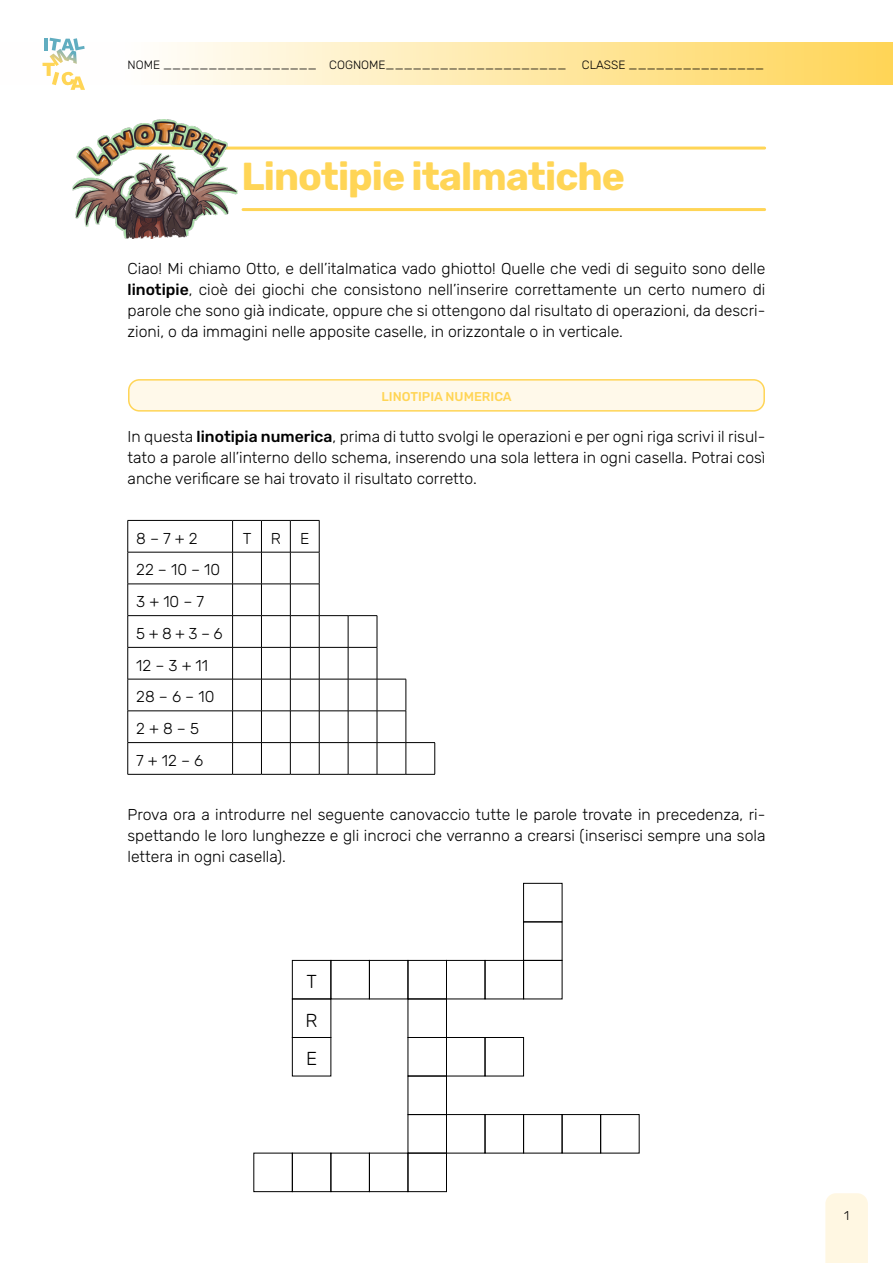
<style>
.page{position:relative;width:893px;height:1263px;background:#fff}
.page>*{position:absolute;margin:0;border:0;box-sizing:border-box;transform-origin:0 0}
.title_28pt{font:700 39px "Rubik";letter-spacing:-.025em;color:#ffd556}
.title_28pt-2{font:300 18.75px "Rubik";color:#000}
.title_28pt-3{font:300 15.75px/21px "Rubik";color:#000;text-align:justify}
.title_28pt-4{font:500 12.75px "Rubik";color:#ffd556}
.title_28pt-5{font:300 12.75px "Rubik";color:#000}
.title_28pt-6{font:300 12px "Rubik";color:#000}
.s1{font-weight:500}
</style>
<div class="page">
<div style="left:0;top:43px;width:893px;height:42px;background:linear-gradient(to right,#fff,#ffd559)"></div>
<svg style="left:43px;top:38px;width:42px;height:52px"></svg>
<div style="left:825px;top:1193px;width:43px;height:70px;background:#fff7e2"></div>
<hr style="left:129px;top:147px;width:636px;height:3px;background:#ffd556">
<hr style="left:243px;top:208px;width:522px;height:3px;background:#ffd556">
<img style="left:73px;top:120px;width:164px;height:118px">
<hr style="left:128px;top:520px;width:105px;height:1px;background:#000">
<hr style="left:127px;top:521px;width:1px;height:31px;background:#000">
<hr style="left:232px;top:521px;width:1px;height:31px;background:#000">
<hr style="left:261px;top:521px;width:1px;height:31px;background:#000">
<svg style="left:233px;top:520px;width:86px;height:1px"></svg>
<hr style="left:290px;top:521px;width:1px;height:31px;background:#000">
<hr style="left:319px;top:521px;width:1px;height:31px;background:#000">
<hr style="left:128px;top:552px;width:105px;height:1px;background:#000">
<hr style="left:127px;top:552px;width:1px;height:32px;background:#000">
<hr style="left:232px;top:552px;width:1px;height:32px;background:#000">
<hr style="left:261px;top:552px;width:1px;height:32px;background:#000">
<svg style="left:233px;top:552px;width:86px;height:1px"></svg>
<hr style="left:290px;top:552px;width:1px;height:32px;background:#000">
<hr style="left:319px;top:552px;width:1px;height:32px;background:#000">
<hr style="left:128px;top:584px;width:105px;height:1px;background:#000">
<hr style="left:127px;top:584px;width:1px;height:31px;background:#000">
<hr style="left:232px;top:584px;width:1px;height:31px;background:#000">
<hr style="left:261px;top:584px;width:1px;height:31px;background:#000">
<svg style="left:233px;top:584px;width:86px;height:1px"></svg>
<hr style="left:290px;top:584px;width:1px;height:31px;background:#000">
<hr style="left:319px;top:584px;width:1px;height:31px;background:#000">
<hr style="left:128px;top:615px;width:105px;height:1px;background:#000">
<hr style="left:127px;top:616px;width:1px;height:31px;background:#000">
<hr style="left:232px;top:616px;width:1px;height:31px;background:#000">
<hr style="left:261px;top:616px;width:1px;height:31px;background:#000">
<hr style="left:128px;top:647px;width:105px;height:1px;background:#000">
<hr style="left:127px;top:647px;width:1px;height:32px;background:#000">
<hr style="left:232px;top:647px;width:1px;height:32px;background:#000">
<hr style="left:261px;top:647px;width:1px;height:32px;background:#000">
<hr style="left:128px;top:679px;width:105px;height:1px;background:#000">
<hr style="left:127px;top:679px;width:1px;height:32px;background:#000">
<hr style="left:232px;top:679px;width:1px;height:32px;background:#000">
<hr style="left:261px;top:679px;width:1px;height:32px;background:#000">
<hr style="left:128px;top:711px;width:105px;height:1px;background:#000">
<hr style="left:127px;top:711px;width:1px;height:31px;background:#000">
<hr style="left:232px;top:711px;width:1px;height:31px;background:#000">
<hr style="left:261px;top:711px;width:1px;height:31px;background:#000">
<hr style="left:290px;top:711px;width:1px;height:31px;background:#000">
<hr style="left:319px;top:711px;width:1px;height:31px;background:#000">
<hr style="left:128px;top:742px;width:105px;height:1px;background:#000">
<hr style="left:127px;top:743px;width:1px;height:31px;background:#000">
<hr style="left:232px;top:743px;width:1px;height:31px;background:#000">
<hr style="left:261px;top:743px;width:1px;height:31px;background:#000">
<hr style="left:290px;top:743px;width:1px;height:31px;background:#000">
<hr style="left:319px;top:743px;width:1px;height:31px;background:#000">
<hr style="left:128px;top:774px;width:105px;height:1px;background:#000">
<hr style="left:290px;top:616px;width:1px;height:31px;background:#000">
<hr style="left:319px;top:616px;width:1px;height:31px;background:#000">
<svg style="left:233px;top:615px;width:144px;height:1px"></svg>
<hr style="left:348px;top:616px;width:1px;height:31px;background:#000">
<hr style="left:377px;top:616px;width:1px;height:31px;background:#000">
<hr style="left:290px;top:647px;width:1px;height:32px;background:#000">
<hr style="left:319px;top:647px;width:1px;height:32px;background:#000">
<svg style="left:233px;top:647px;width:144px;height:1px"></svg>
<hr style="left:348px;top:647px;width:1px;height:32px;background:#000">
<hr style="left:377px;top:647px;width:1px;height:32px;background:#000">
<hr style="left:290px;top:679px;width:1px;height:32px;background:#000">
<hr style="left:319px;top:679px;width:1px;height:32px;background:#000">
<hr style="left:348px;top:679px;width:1px;height:32px;background:#000">
<svg style="left:233px;top:679px;width:173px;height:1px"></svg>
<hr style="left:377px;top:679px;width:1px;height:32px;background:#000">
<hr style="left:406px;top:679px;width:1px;height:32px;background:#000">
<hr style="left:348px;top:711px;width:1px;height:31px;background:#000">
<svg style="left:233px;top:711px;width:173px;height:1px"></svg>
<hr style="left:377px;top:711px;width:1px;height:31px;background:#000">
<hr style="left:406px;top:711px;width:1px;height:31px;background:#000">
<hr style="left:348px;top:743px;width:1px;height:31px;background:#000">
<hr style="left:377px;top:743px;width:1px;height:31px;background:#000">
<svg style="left:233px;top:742px;width:202px;height:1px"></svg>
<hr style="left:406px;top:743px;width:1px;height:31px;background:#000">
<hr style="left:434px;top:743px;width:1px;height:31px;background:#000">
<svg style="left:233px;top:774px;width:202px;height:1px"></svg>
<div style="left:331px;top:1153px;width:39px;height:39px;border:1px solid #000"></div>
<div style="left:408px;top:999px;width:39px;height:39px;border:1px solid #000"></div>
<div style="left:408px;top:1153px;width:39px;height:39px;border:1px solid #000"></div>
<div style="left:254px;top:1153px;width:39px;height:39px;border:1px solid #000"></div>
<div style="left:408px;top:1076px;width:39px;height:39px;border:1px solid #000"></div>
<div style="left:369px;top:1153px;width:39px;height:39px;border:1px solid #000"></div>
<div style="left:292px;top:999px;width:39px;height:39px;border:1px solid #000"></div>
<div style="left:292px;top:1153px;width:39px;height:39px;border:1px solid #000"></div>
<div style="left:331px;top:960px;width:39px;height:39px;border:1px solid #000"></div>
<div style="left:485px;top:960px;width:39px;height:39px;border:1px solid #000"></div>
<div style="left:485px;top:1114px;width:39px;height:39px;border:1px solid #000"></div>
<div style="left:408px;top:960px;width:39px;height:39px;border:1px solid #000"></div>
<div style="left:408px;top:1114px;width:39px;height:39px;border:1px solid #000"></div>
<div style="left:562px;top:1114px;width:39px;height:39px;border:1px solid #000"></div>
<div style="left:485px;top:1037px;width:39px;height:39px;border:1px solid #000"></div>
<div style="left:408px;top:1037px;width:39px;height:39px;border:1px solid #000"></div>
<div style="left:369px;top:960px;width:39px;height:39px;border:1px solid #000"></div>
<div style="left:523px;top:960px;width:39px;height:39px;border:1px solid #000"></div>
<div style="left:523px;top:883px;width:39px;height:39px;border:1px solid #000"></div>
<div style="left:523px;top:1114px;width:39px;height:39px;border:1px solid #000"></div>
<div style="left:446px;top:960px;width:39px;height:39px;border:1px solid #000"></div>
<div style="left:446px;top:1114px;width:39px;height:39px;border:1px solid #000"></div>
<div style="left:292px;top:960px;width:39px;height:39px;border:1px solid #000"></div>
<div style="left:600px;top:1114px;width:39px;height:39px;border:1px solid #000"></div>
<div style="left:446px;top:1037px;width:39px;height:39px;border:1px solid #000"></div>
<div style="left:292px;top:1037px;width:39px;height:39px;border:1px solid #000"></div>
<div style="left:129px;top:380px;width:635px;height:31px;background:#fff9ea;border-radius:11px"></div>
<div style="left:128px;top:379px;width:637px;height:33px;border:2px solid #ffd556;border-radius:11px"></div>
<p class="title_28pt-6" style="left:128px;top:59px;width:440px">NOME _________________ COGNOME____________________</p>
<p class="title_28pt-6" style="left:582px;top:59px;width:184px">CLASSE _______________</p>
<p class="title_28pt" style="left:242px;top:155px;width:385px">Linotipie italmatiche</p>
<p class="title_28pt-3" style="left:128px;top:258px;width:639px">Ciao! Mi chiamo Otto, e dell’italmatica vado ghiotto! Quelle che vedi di seguito sono delle <span class="s1">linotipie</span>, cioè dei giochi che consistono nell’inserire correttamente un certo numero di parole che sono già indicate, oppure che si ottengono dal risultato di operazioni, da descri&shy;zioni, o da immagini nelle apposite caselle, in orizzontale o in verticale.</p>
<p class="title_28pt-4" style="left:381px;top:389px;width:132px">LINOTIPIA NUMERICA</p>
<p class="title_28pt-3" style="left:128px;top:426px;width:639px">In questa <span class="s1">linotipia numerica</span>, prima di tutto svolgi le operazioni e per ogni riga scrivi il risul&shy;tato a parole all’interno dello schema, inserendo una sola lettera in ogni casella. Potrai così anche verificare se hai trovato il risultato corretto.</p>
<p class="title_28pt-3" style="left:136px;top:528px;width:63px">8 – 7 + 2</p>
<p class="title_28pt-3" style="left:243px;top:528px;width:10px">T</p>
<p class="title_28pt-3" style="left:271px;top:528px;width:12px">R</p>
<p class="title_28pt-3" style="left:300px;top:528px;width:11px">E</p>
<p class="title_28pt-3" style="left:136px;top:560px;width:86px">22 – 10 – 10</p>
<p class="title_28pt-3" style="left:136px;top:592px;width:69px">3 + 10 – 7</p>
<p class="title_28pt-3" style="left:136px;top:623px;width:88px">5 + 8 + 3 – 6</p>
<p class="title_28pt-3" style="left:136px;top:655px;width:73px">12 – 3 + 11</p>
<p class="title_28pt-3" style="left:136px;top:687px;width:80px">28 – 6 – 10</p>
<p class="title_28pt-3" style="left:136px;top:718px;width:64px">2 + 8 – 5</p>
<p class="title_28pt-3" style="left:136px;top:750px;width:69px">7 + 12 – 6</p>
<p class="title_28pt-3" style="left:128px;top:804px;width:639px">Prova ora a introdurre nel seguente canovaccio tutte le parole trovate in precedenza, ri&shy;spettando le loro lunghezze e gli incroci che verranno a crearsi (inserisci sempre una sola lettera in ogni casella).</p>
<p class="title_28pt-2" style="left:307px;top:971px;width:12px">T</p>
<p class="title_28pt-2" style="left:306px;top:1010px;width:13px">R</p>
<p class="title_28pt-2" style="left:306px;top:1048px;width:13px">E</p>
<p class="title_28pt-5" style="left:844px;top:1209px;width:7px">1</p>
</div>
